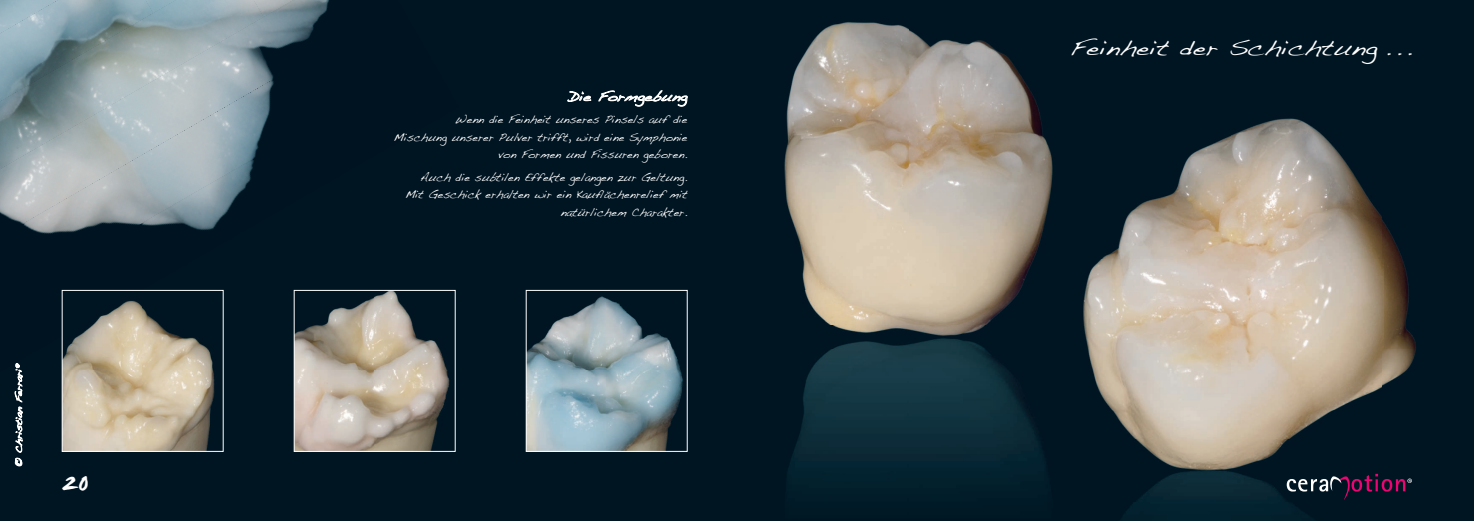
<style>
.page{position:relative;width:1474px;height:521px;background:#fff}
.page>*{position:absolute;margin:0;border:0;box-sizing:border-box;transform-origin:0 0}
.t1{font:26.25px "Smudger Plain";color:#fff}
.t2{font:21.88px "Handwriting Dakota";color:#fff;scale:1.2 1}
.t3{font:13.12px "Handwriting Dakota";color:#fff;scale:1.2 1}
.t4{font:11.38px/17.5px "Handwriting Dakota";color:#fff;text-align:right}
</style>
<div class="page">
<div style="left:0;top:0;width:1473px;height:521px;background:#001522"></div>
<img style="left:788px;top:349px;width:257px;height:139px">
<img style="left:784px;top:22px;width:269px;height:327px">
<img style="left:296px;top:372px;width:154px;height:77px">
<div style="left:294px;top:290px;width:161px;height:161px;border:1px solid #fff"></div>
<img style="left:528px;top:296px;width:155px;height:153px">
<div style="left:526px;top:290px;width:161px;height:161px;border:1px solid #fff"></div>
<img style="left:61px;top:289px;width:395px;height:83px">
<img style="left:61px;top:289px;width:369px;height:16px">
<img style="left:0;top:0;width:329px;height:234px">
<img style="left:0;top:0;width:264px;height:170px">
<img style="left:253px;top:0;width:41px;height:17px">
<img style="left:0;top:0;width:153px;height:102px">
<img style="left:145px;top:0;width:31px;height:14px">
<img style="left:0;top:0;width:59px;height:34px">
<svg style="left:567px;top:90px;width:121px;height:17px"></svg>
<img style="left:1083px;top:118px;width:299px;height:321px">
<img style="left:1382px;top:220px;width:34px;height:166px">
<img style="left:1126px;top:439px;width:286px;height:82px">
<svg style="left:1286px;top:474px;width:125px;height:26px"></svg>
<img style="left:64px;top:292px;width:157px;height:157px">
<div style="left:62px;top:290px;width:161px;height:161px;border:1px solid #fff"></div>
<svg style="left:15px;top:363px;width:8px;height:103px"></svg>
<h1 class="t1" style="left:62px;top:465px;width:28px">20</h1>
<p class="t3" style="left:568px;top:89px;width:100px">Die Formgebung</p>
<p class="t4" style="left:393px;top:111px;width:295px">Wenn die Feinheit unseres Pinsels auf die<br>Mischung unserer Pulver trifft, wird eine Symphonie von Formen und Fissuren geboren.</p>
<p class="t4" style="left:405px;top:168px;width:284px">Auch die subtilen Effekte gelangen zur Geltung.<br>Mit Geschick erhalten wir ein Kauflächenrelief mit natürlichem Charakter.</p>
<h2 class="t2" style="left:1069px;top:35px;width:286px">Feinheit der Schichtung . . .</h2>
</div>
